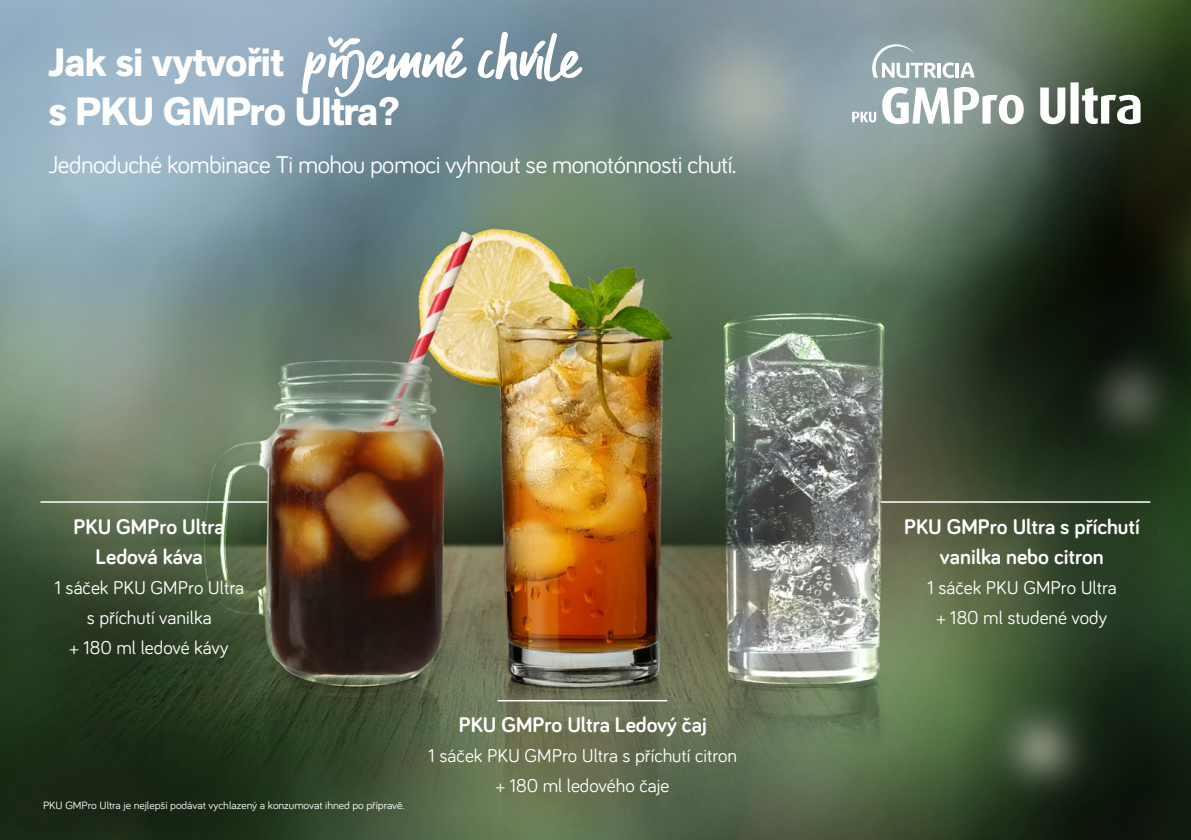
<style>
.page{position:relative;width:1191px;height:840px;background:#fff}
.page>*{position:absolute;margin:0;border:0;box-sizing:border-box;transform-origin:0 0}
.t1{font:59.8px "Guthen Bloots Basic";color:#fff}
.t2{font:700 39px "Akzid Grtsk Next";letter-spacing:-.02em;color:#fff}
.t3{font:25px "Bariol";letter-spacing:-.02em;color:#fff}
.t4{font:700 21.8px/30px "Bariol";color:#fff;text-align:center}
.t5{font:19px/30px "Bariol";color:#fff;text-align:center}
.t6{font:11px "Bariol";letter-spacing:-.005em;color:#fff;scale:1.05 1}
.s1{font-family:"Akzid Grtsk Next";font-weight:700;font-size:39px}
</style>
<div class="page">
<img style="left:0;top:0;width:1191px;height:839px">
<img style="left:1033px;top:304px;width:158px;height:190px">
<hr style="left:880px;top:501px;width:270px;height:1px;background:#fff">
<hr style="left:497px;top:699px;width:170px;height:2px;background:#fff">
<img style="left:603px;top:0;width:306px;height:248px">
<img style="left:935px;top:640px;width:218px;height:199px">
<img style="left:0;top:568px;width:275px;height:271px">
<hr style="left:40px;top:501px;width:227px;height:1px;background:#fff">
<svg style="left:852px;top:44px;width:288px;height:80px"></svg>
<h1 class="t1" style="left:48px;top:20px;width:533px"><span class="s1">Jak si vytvořit</span> príjemné chvíle</h1>
<h1 class="t1" style="left:328px;top:20px;width:18px">ˇ</h1>
<h2 class="t2" style="left:48px;top:86px;width:353px">s PKU GMPro Ultra?</h2>
<h3 class="t3" style="left:48px;top:148px;width:689px">Jednoduché kombinace Ti mohou pomoci vyhnout se monotónnosti chutí.</h3>
<p class="t4" style="left:73px;top:510px;width:153px">PKU GMPro Ultra<br>Ledová káva</p>
<p class="t5" style="left:54px;top:571px;width:191px">1 sáček PKU GMPro Ultra s příchutí vanilka<br>+ 180 ml ledové kávy</p>
<p class="t6" style="left:43px;top:797px;width:346px">PKU GMPro Ultra je nejlepší podávat vychlazený a konzumovat ihned po přípravě.</p>
<p class="t4" style="left:459px;top:708px;width:249px">PKU GMPro Ultra Ledový čaj</p>
<p class="t5" style="left:428px;top:739px;width:310px">1 sáček PKU GMPro Ultra s příchutí citron + 180 ml ledového čaje</p>
<p class="t4" style="left:904px;top:510px;width:237px">PKU GMPro Ultra s příchutí vanilka nebo citron</p>
<p class="t5" style="left:927px;top:571px;width:191px">1 sáček PKU GMPro Ultra + 180 ml studené vody</p>
</div>
